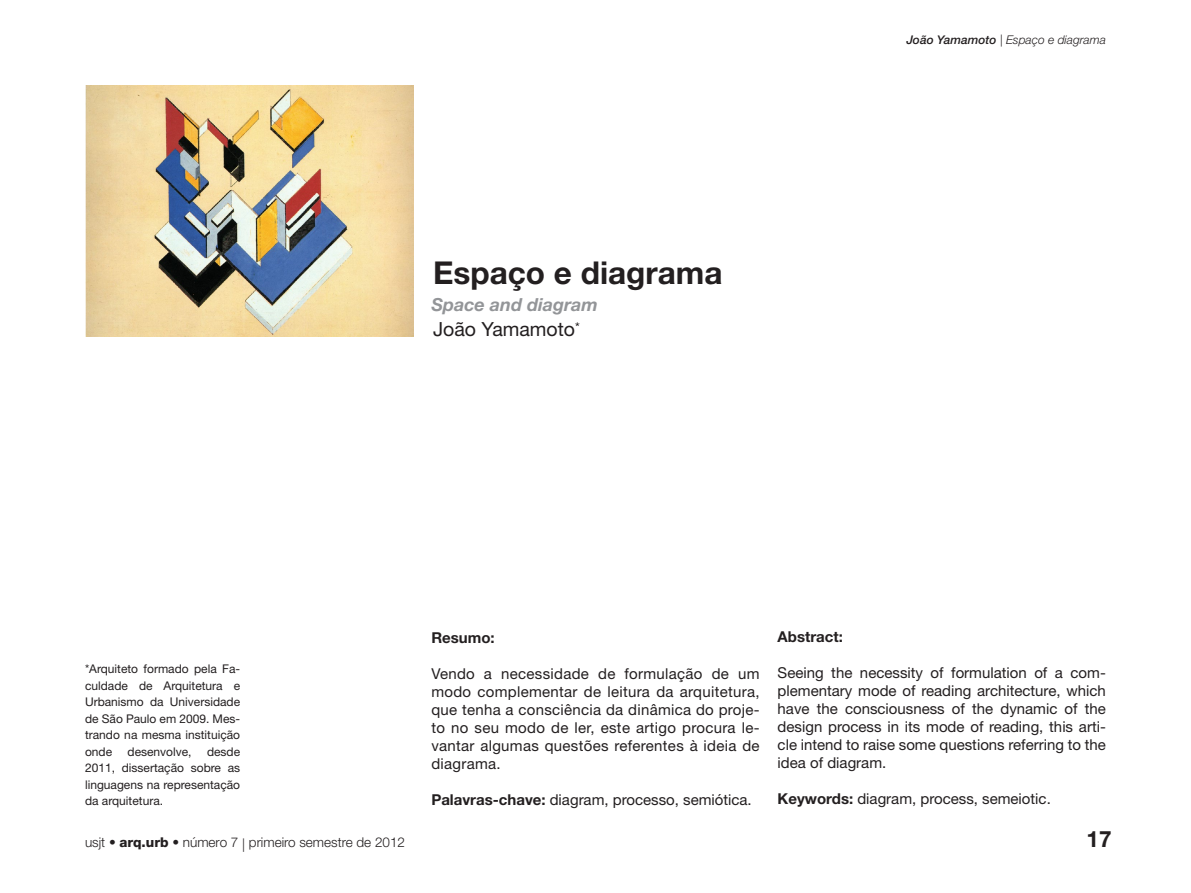
<style>
.page{position:relative;width:1191px;height:893px;background:#fff}
.page>*{position:absolute;margin:0;border:0;box-sizing:border-box;transform-origin:0 0}
.t1{font:700 31.5px "Helvetica Neue LT Std";color:#231f20}
.t2{font:700 22.5px "Helvetica Neue LT Std";color:#231f20}
.Autor{font:19.5px "Helvetica Neue LT Std";color:#231f20}
.t3{font:italic 700 18px "Helvetica Neue LT Std";color:#939598}
.Texto_-_resumo{font:15px/18px "Helvetica Neue LT Std";color:#231f20;text-align:justify}
.t4{font:700 15px "Helvetica Neue LT Std";color:#231f20}
.t5{font:300 13.5px "Helvetica Neue LT Std";color:#231f20}
.Notas{font:12px/16.5px "Helvetica Neue LT Std";color:#231f20;text-align:justify}
.t6{font:italic 300 12px "Helvetica Neue LT Std";color:#231f20}
.s1{font-weight:500}
.s2{font-weight:700}
.s3{font-weight:800}
</style>
<div class="page">
<img style="left:85px;top:85px;width:328px;height:251px">
<p class="Notas" style="left:85px;top:661px;width:157px">*Arquiteto formado pela Fa&shy;culdade de Arquitetura e Urbanismo da Universidade de São Paulo em 2009. Mes&shy;trando na mesma instituição onde</p>
<p class="Notas" style="left:85px;top:743px;width:157px;text-indent:122px">desde 2011, dissertação sobre as linguagens na representação da arquitetura.</p>
<p class="Notas" style="left:128px;top:743px;width:66px">desenvolve,</p>
<p class="t1" style="left:433px;top:253px;width:291px">Espaço e diagrama</p>
<p class="t3" style="left:431px;top:293px;width:168px">Space and diagram</p>
<p class="Autor" style="left:433px;top:318px;width:148px">João Yamamoto<sup>*</sup></p>
<p class="t6" style="left:906px;top:33px;width:201px"><span class="s1">João Yamamoto</span> | Espaço e diagrama</p>
<p class="t4" style="left:431px;top:628px;width:65px">Resumo:</p>
<p class="Texto_-_resumo" style="left:431px;top:664px;width:330px">Vendo a necessidade de formulação de um modo complementar de leitura da arquitetura, que tenha a consciência da dinâmica do proje&shy;to no seu modo de ler, este artigo procura le&shy;vantar algumas questões referentes à ideia de diagrama.</p>
<p class="Texto_-_resumo" style="left:431px;top:790px;width:322px"><span class="s2">Palavras-chave:</span> diagram, processo, semiótica.</p>
<p class="t4" style="left:777px;top:628px;width:67px">Abstract:</p>
<p class="Texto_-_resumo" style="left:777px;top:664px;width:330px">Seeing the necessity of formulation of a com&shy;plementary mode of reading architecture, which have the consciousness of the dynamic of the design process in its mode of reading, this arti&shy;cle intend to raise some questions referring to the idea of diagram.</p>
<p class="Texto_-_resumo" style="left:777px;top:790px;width:275px"><span class="s2">Keywords:</span> diagram, process, semeiotic.</p>
<p class="t5" style="left:85px;top:834px;width:321px">usjt • <span class="s3">arq.urb</span> • número 7 | primeiro semestre de 2012</p>
<p class="t2" style="left:1086px;top:825px;width:27px">17</p>
</div>
